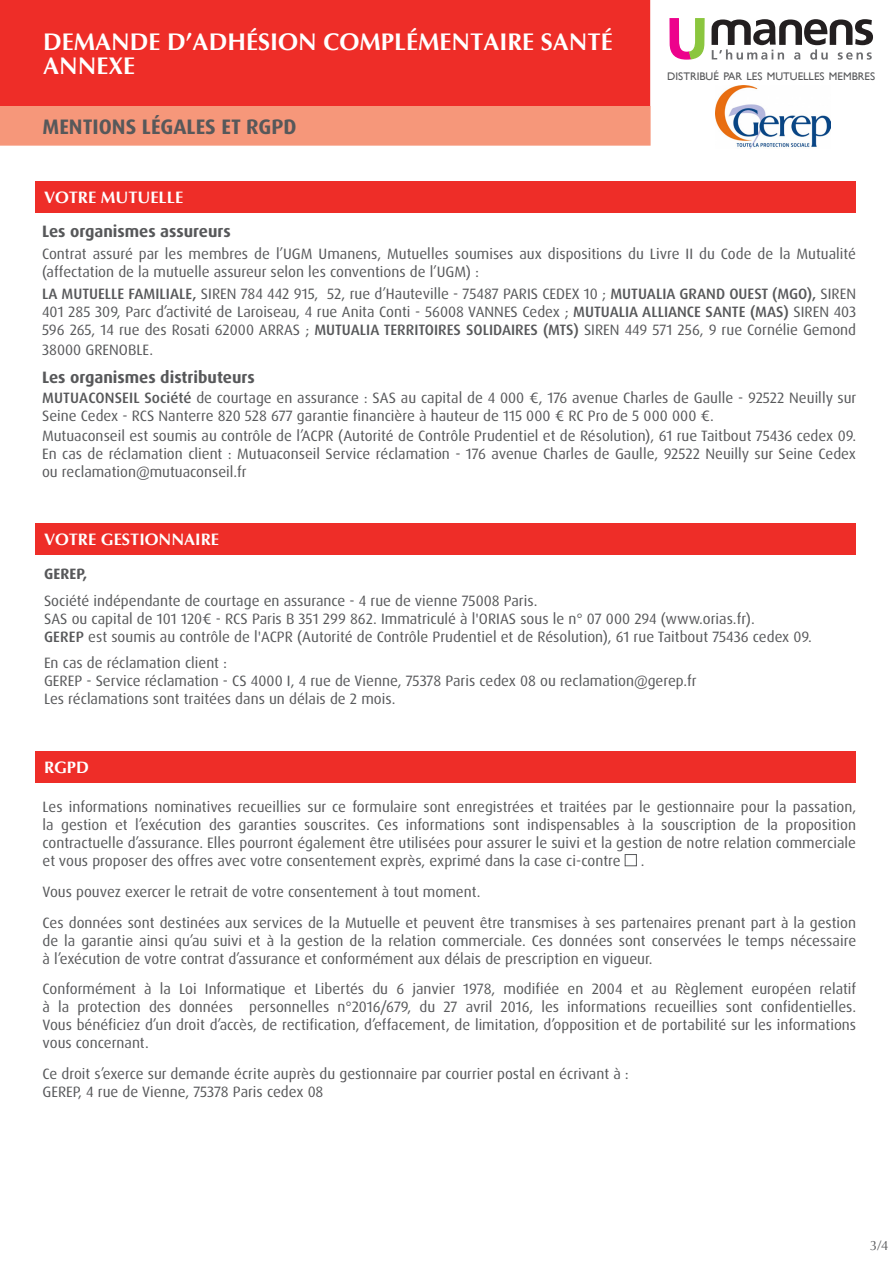
<style>
.page{position:relative;width:893px;height:1263px;background:#fff}
.page>*{position:absolute;margin:0;border:0;box-sizing:border-box;transform-origin:0 0}
.t1{font:700 24px "Optima";color:#fff}
.t2{font:700 21px "Dax OT";color:#57585a}
.t3{font:700 16.5px "Dax OT";color:#57585a}
.t4{font:700 16.5px "Optima";color:#fff}
.t5{font:15px/18px "Dax OT";color:#57585a;text-align:justify}
.t6{font:700 15px "Dax OT";letter-spacing:.01em;color:#57585a}
.t7{font:13.5px "Optima";color:#57585a}
.t8{font:10.95px "Gill Sans";color:#57585a}
.s1{font-weight:500}
</style>
<div class="page">
<div style="left:0;top:0;width:650px;height:106px;background:#ee2d28"></div>
<div style="left:0;top:106px;width:651px;height:40px;background:#f6977a"></div>
<svg style="left:669px;top:18px;width:204px;height:42px"></svg>
<img style="left:715px;top:86px;width:116px;height:62px">
<div style="left:35px;top:181px;width:821px;height:32px;background:#ee2d28"></div>
<div style="left:35px;top:523px;width:821px;height:32px;background:#ee2d28"></div>
<div style="left:625px;top:854px;width:12px;height:12px;border:1px solid #57585a"></div>
<div style="left:35px;top:751px;width:821px;height:32px;background:#ee2d28"></div>
<p class="t1" style="left:43px;top:28px;width:571px">DEMANDE D’ADHÉSION COMPLÉMENTAIRE SANTÉ</p>
<p class="t1" style="left:43px;top:52px;width:94px">ANNEXE</p>
<p class="t2" style="left:43px;top:113px;width:255px">MENTIONS LÉGALES ET RGPD</p>
<p class="t8" style="left:667px;top:69px;width:209px">DISTRIBUÉ PAR LES MUTUELLES MEMBRES</p>
<p class="t4" style="left:44px;top:188px;width:141px">VOTRE MUTUELLE</p>
<p class="t3" style="left:42px;top:220px;width:190px">Les organismes assureurs</p>
<p class="t5" style="left:42px;top:245px;width:815px">Contrat assuré par les membres de l’UGM Umanens, Mutuelles soumises aux dispositions du Livre II du Code de la Mutualité (affectation de la mutuelle assureur selon les conventions de l’UGM) :</p>
<p class="t5" style="left:42px;top:285px;width:815px"><span class="s1">LA MUTUELLE FAMILIALE,</span> SIREN 784 442 915, 52, rue d’Hauteville - 75487 PARIS CEDEX 10 ; <span class="s1">MUTUALIA GRAND OUEST (MGO),</span> SIREN 401 285 309, Parc d’activité de Laroiseau, 4 rue Anita Conti - 56008 VANNES Cedex ; <span class="s1">MUTUALIA ALLIANCE SANTE (MAS)</span> SIREN 403<br>596 265, 14 rue des Rosati 62000 ARRAS ; <span class="s1">MUTUALIA TERRITOIRES SOLIDAIRES (MTS)</span> SIREN 449 571 256, 9 rue Cornélie Gemond</p>
<p class="t5" style="left:42px;top:341px;width:113px">38000 GRENOBLE.</p>
<p class="t3" style="left:42px;top:367px;width:214px">Les organismes distributeurs</p>
<p class="t5" style="left:42px;top:389px;width:816px"><span class="s1">MUTUACONSEIL Société</span> de courtage en assurance : SAS au capital de 4 000 €, 176 avenue Charles de Gaulle - 92522 Neuilly sur<br>Seine Cedex - RCS Nanterre 820 528 677 garantie financière à hauteur de 115 000 € RC Pro de 5 000 000 €.</p>
<p class="t5" style="left:42px;top:427px;width:815px">Mutuaconseil est soumis au contrôle de l’ACPR (Autorité de Contrôle Prudentiel et de Résolution), 61 rue Taitbout 75436 cedex 09.<br>En cas de réclamation client : Mutuaconseil Service réclamation - 176 avenue Charles de Gaulle, 92522 Neuilly sur Seine Cedex ou reclamation@mutuaconseil.fr</p>
<p class="t4" style="left:44px;top:530px;width:177px">VOTRE GESTIONNAIRE</p>
<p class="t6" style="left:44px;top:564px;width:45px">GEREP,</p>
<p class="t5" style="left:44px;top:592px;width:769px;text-align:left">Société indépendante de courtage en assurance - 4 rue de vienne 75008 Paris.<br>SAS ou capital de 101 120€ - RCS Paris B 351 299 862. Immatriculé à l'ORIAS sous le n° 07 000 294 (www.orias.fr).<br><span class="s1">GEREP</span> est soumis au contrôle de l'ACPR (Autorité de Contrôle Prudentiel et de Résolution), 61 rue Taitbout 75436 cedex 09.</p>
<p class="t5" style="left:44px;top:654px;width:654px;text-align:left">En cas de réclamation client :<br>GEREP - Service réclamation - CS 4000 I, 4 rue de Vienne, 75378 Paris cedex 08 ou reclamation@gerep.fr<br>Les réclamations sont traitées dans un délais de 2 mois.</p>
<p class="t4" style="left:44px;top:758px;width:46px">RGPD</p>
<p class="t5" style="left:43px;top:798px;width:815px">Les informations nominatives recueillies sur ce formulaire sont enregistrées et traitées par le gestionnaire pour la passation, la gestion et l’exécution des garanties souscrites. Ces informations sont indispensables à la souscription de la proposition contractuelle d’assurance. Elles pourront également être utilisées pour assurer le suivi et la gestion de notre relation commerciale et vous proposer des offres avec votre consentement exprès, exprimé dans la case ci-contre</p>
<p class="t5" style="left:641px;top:852px;width:5px">.</p>
<p class="t5" style="left:43px;top:883px;width:440px">Vous pouvez exercer le retrait de votre consentement à tout moment.</p>
<p class="t5" style="left:43px;top:914px;width:815px">Ces données sont destinées aux services de la Mutuelle et peuvent être transmises à ses partenaires prenant part à la gestion de la garantie ainsi qu’au suivi et à la gestion de la relation commerciale. Ces données sont conservées le temps nécessaire à l’exécution de votre contrat d’assurance et conformément aux délais de prescription en vigueur.</p>
<p class="t5" style="left:43px;top:980px;width:815px">Conformément à la Loi Informatique et Libertés du 6 janvier 1978, modifiée en 2004 et au Règlement européen relatif à la protection des données personnelles n°2016/679, du 27 avril 2016, les informations recueillies sont confidentielles.<br>Vous bénéficiez d’un droit d’accès, de rectification, d’effacement, de limitation, d’opposition et de portabilité sur les informations vous concernant.</p>
<p class="t5" style="left:43px;top:1065px;width:588px">Ce droit s’exerce sur demande écrite auprès du gestionnaire par courrier postal en écrivant à :</p>
<p class="t5" style="left:43px;top:1083px;width:282px">GEREP, 4 rue de Vienne, 75378 Paris cedex 08</p>
<p class="t7" style="left:870px;top:1237px;width:20px">3/4</p>
</div>
